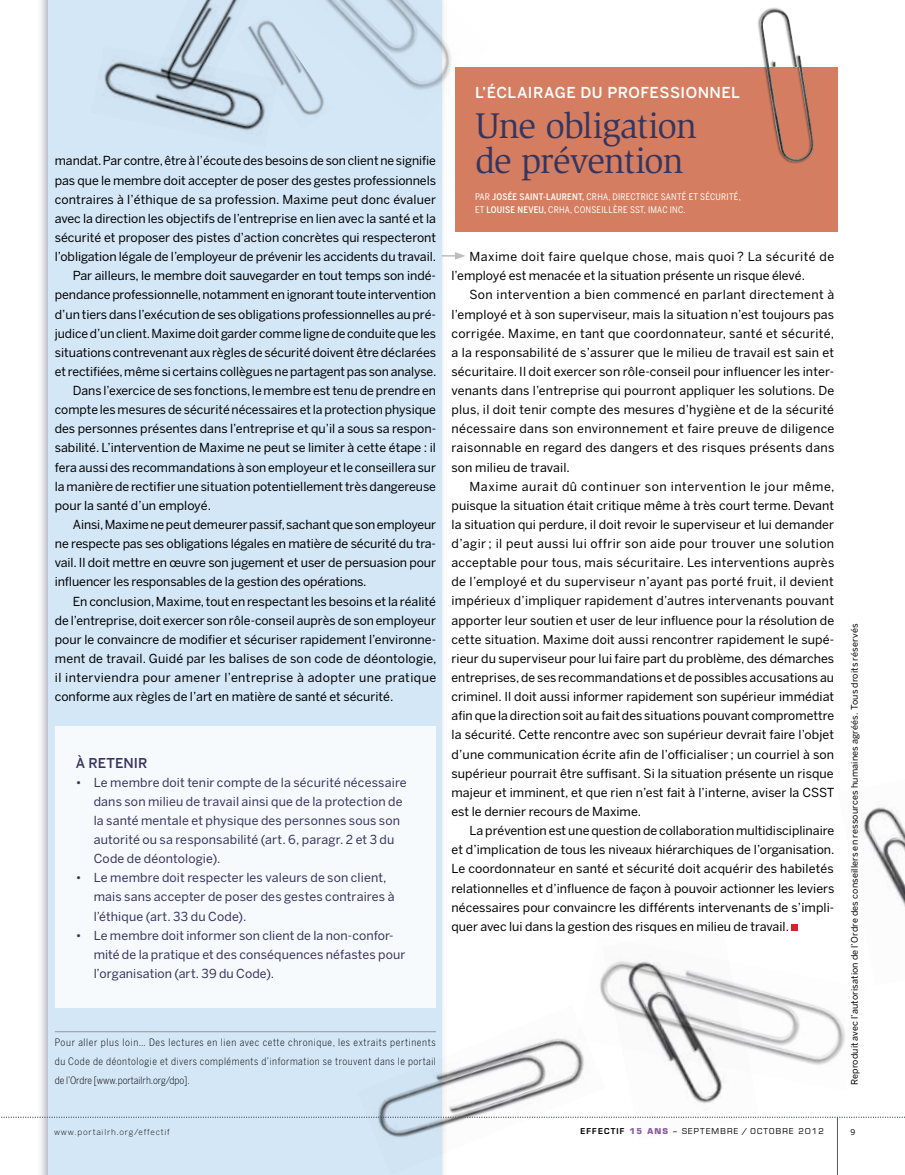
<style>
.page{position:relative;width:905px;height:1175px;background:#fff}
.page>*{position:absolute;margin:0;border:0;box-sizing:border-box;transform-origin:0 0}
.t1{font:36.75px/35.2px "Slimbach";letter-spacing:-.035em;color:#35355e}
.t2{font:500 15px "Benton Sans";letter-spacing:.03em;color:#fff}
.t3{font:500 13.5px "Benton Sans";letter-spacing:.005em;color:#35355e}
.t4{font:12.3px/19.2px "Benton Sans";letter-spacing:-.005em;color:#000;text-align:justify}
.t5{font:12.3px/19px "Benton Sans";letter-spacing:.01em;color:#35355e}
.t6{font:12.3px "Benton Sans";letter-spacing:.015em;color:#000}
.t7{font:12.3px "Benton Sans";letter-spacing:.035em;color:#000}
.t8{font:300 10.2px/19.2px "Benton Sans Cond";letter-spacing:.025em;color:#000;text-align:justify}
.t9{font:9px/13.5px "Benton Sans Cond";letter-spacing:.025em;color:#fff}
.t10{font:9px "Benton Sans";letter-spacing:.02em;color:#000}
.t11{font:300 8.25px "Benton Sans";letter-spacing:.1em;color:#000}
.t12{font:7.8px "Eurostile";letter-spacing:.15em;color:#000}
.t13{font:7.8px "Benton Sans";color:#000}
.s1{font-weight:500}
.s2{font-weight:600}
.s3{font-weight:700;color:#885b9c}
</style>
<div class="page">
<div style="left:37px;top:0;width:410px;height:1174px;background:#35355e;opacity:.39"></div>
<div style="left:49px;top:0;width:393px;height:1174px;background:#d4e7f7"></div>
<div style="left:442px;top:0;width:462px;height:1117px;background:#fff"></div>
<hr style="left:0;top:536px;width:1px;height:54px;background:#5a2e2b">
<img style="left:104px;top:60px;width:149px;height:74px">
<img style="left:600px;top:977px;width:245px;height:88px">
<img style="left:325px;top:0;width:165px;height:124px">
<img style="left:149px;top:0;width:89px;height:106px">
<img style="left:236px;top:14px;width:97px;height:115px">
<img style="left:602px;top:961px;width:157px;height:157px">
<img style="left:837px;top:805px;width:67px;height:180px">
<img style="left:357px;top:1005px;width:248px;height:169px">
<hr style="left:837px;top:1117px;width:1px;height:57px;background:#535a5f">
<svg style="left:1px;top:1116px;width:904px;height:1px"></svg>
<hr style="left:55px;top:1031px;width:381px;height:1px;background:#939598">
<svg style="left:791px;top:924px;width:6px;height:6px"></svg>
<svg style="left:441px;top:252px;width:24px;height:8px"></svg>
<div style="left:455px;top:68px;width:382px;height:164px;background:#d47d60"></div>
<div style="left:55px;top:726px;width:381px;height:281px;background:#f6fafd"></div>
<div style="left:757px;top:7px;width:57px;height:156px;background:#000;opacity:.42"></div>
<img style="left:759px;top:9px;width:55px;height:153px">
<p class="t4" style="left:55px;top:151px;width:382px">mandat. Par contre, être à l’écoute des besoins de son client ne signifie</p>
<p class="t4" style="left:55px;top:170px;width:383px">pas que le membre doit accepter de poser des gestes professionnels</p>
<p class="t4" style="left:55px;top:189px;width:383px">contraires à l’éthique de sa profession. Maxime peut donc évaluer</p>
<p class="t4" style="left:55px;top:209px;width:382px">avec la direction les objectifs de l’entreprise en lien avec la santé et la</p>
<p class="t4" style="left:55px;top:228px;width:383px">sécurité et proposer des pistes d’action concrètes qui respecteront</p>
<p class="t4" style="left:55px;top:247px;width:383px">l’obligation légale de l’employeur de prévenir les accidents du travail.</p>
<p class="t4" style="left:73px;top:266px;width:364px">Par ailleurs, le membre doit sauvegarder en tout temps son indé-</p>
<p class="t4" style="left:55px;top:285px;width:383px">pendance professionnelle, notamment en ignorant toute intervention</p>
<p class="t4" style="left:55px;top:304px;width:382px">d’un tiers dans l’exécution de ses obligations professionnelles au pré-</p>
<p class="t4" style="left:55px;top:323px;width:382px">judice d’un client. Maxime doit garder comme ligne de conduite que les</p>
<p class="t4" style="left:55px;top:342px;width:382px">situations contrevenant aux règles de sécurité doivent être déclarées</p>
<p class="t4" style="left:55px;top:362px;width:383px">et rectifiées, même si certains collègues ne partagent pas son analyse.</p>
<p class="t4" style="left:73px;top:381px;width:364px">Dans l’exercice de ses fonctions, le membre est tenu de prendre en</p>
<p class="t4" style="left:55px;top:400px;width:382px">compte les mesures de sécurité nécessaires et la protection physique</p>
<p class="t4" style="left:55px;top:419px;width:383px">des personnes présentes dans l’entreprise et qu’il a sous sa respon-</p>
<p class="t4" style="left:55px;top:438px;width:383px">sabilité. L’intervention de Maxime ne peut se limiter à cette étape : il</p>
<p class="t4" style="left:55px;top:457px;width:382px">fera aussi des recommandations à son employeur et le conseillera sur</p>
<p class="t4" style="left:55px;top:476px;width:383px">la manière de rectifier une situation potentiellement très dangereuse</p>
<p class="t4" style="left:55px;top:495px;width:158px">pour la santé d’un employé.</p>
<p class="t4" style="left:73px;top:515px;width:364px">Ainsi, Maxime ne peut demeurer passif, sachant que son employeur</p>
<p class="t4" style="left:55px;top:534px;width:383px">ne respecte pas ses obligations légales en matière de sécurité du tra-</p>
<p class="t4" style="left:55px;top:553px;width:382px">vail. Il doit mettre en œuvre son jugement et user de persuasion pour</p>
<p class="t4" style="left:55px;top:572px;width:313px">influencer les responsables de la gestion des opérations.</p>
<p class="t4" style="left:73px;top:591px;width:365px">En conclusion, Maxime, tout en respectant les besoins et la réalité</p>
<p class="t4" style="left:55px;top:610px;width:382px">de l’entreprise, doit exercer son rôle-conseil auprès de son employeur</p>
<p class="t4" style="left:55px;top:629px;width:383px">pour le convaincre de modifier et sécuriser rapidement l’environne-</p>
<p class="t6" style="left:55px;top:651px;width:383px">ment de travail. Guidé par les balises de son code de déontologie,</p>
<p class="t7" style="left:55px;top:670px;width:383px">il interviendra pour amener l’entreprise à adopter une pratique</p>
<p class="t4" style="left:55px;top:687px;width:340px">conforme aux règles de l’art en matière de santé et sécurité.</p>
<p class="t3" style="left:76px;top:754px;width:73px">À RETENIR</p>
<p class="t5" style="left:94px;top:772px;width:314px;text-indent:-18px">• Le membre doit tenir compte de la sécurité nécessaire dans son milieu de travail ainsi que de la protection de la santé mentale et physique des personnes sous son autorité ou sa responsabilité (art. 6, paragr. 2 et 3 du Code de déontologie).</p>
<p class="t5" style="left:94px;top:868px;width:302px;text-indent:-18px">• Le membre doit respecter les valeurs de son client, mais sans accepter de poser des gestes contraires à l’éthique (art. 33 du Code).</p>
<p class="t5" style="left:94px;top:925px;width:313px;text-indent:-18px">• Le membre doit informer son client de la non-confor&shy;mité de la pratique et des conséquences néfastes pour l’organisation (art. 39 du Code).</p>
<p class="t2" style="left:475px;top:84px;width:266px">L’ÉCLAIRAGE DU PROFESSIONNEL</p>
<h1 class="t1" style="left:475px;top:108px;width:223px">Une obligation de prévention</h1>
<p class="t9" style="left:475px;top:190px;width:267px">PAR <span class="s1">JOSÉE SAINT-LAURENT,</span> CRHA, DIRECTRICE SANTÉ ET SÉCURITÉ,<br>ET <span class="s1">LOUISE NEVEU,</span> CRHA, CONSEILLÈRE SST, I MAC INC.</p>
<p class="t4" style="left:451px;top:247px;width:384px;text-indent:18px">Maxime doit faire quelque chose, mais quoi ? La sécurité de l’employé est menacée et la situation présente un risque élevé.</p>
<p class="t4" style="left:451px;top:285px;width:384px;text-indent:18px">Son intervention a bien commencé en parlant directement à l’employé et à son superviseur, mais la situation n’est toujours pas corrigée. Maxime, en tant que coordonnateur, santé et sécurité, a la responsabilité de s’assurer que le milieu de travail est sain et sécuritaire. Il doit exercer son rôle-conseil pour influencer les inter&shy;venants dans l’entreprise qui pourront appliquer les solutions. De plus, il doit tenir compte des mesures d’hygiène et de la sécurité nécessaire dans son environnement et faire preuve de diligence raisonnable en regard des dangers et des risques présents dans son milieu de travail.</p>
<p class="t4" style="left:451px;top:476px;width:384px;text-indent:18px">Maxime aurait dû continuer son intervention le jour même, puisque la situation était critique même à très court terme. Devant la situation qui perdure, il doit revoir le superviseur et lui demander d’agir ; il peut aussi lui offrir son aide pour trouver une solution acceptable pour tous, mais sécuritaire. Les interventions auprès de l’employé et du superviseur n’ayant pas porté fruit, il devient impérieux d’impliquer rapidement d’autres intervenants pouvant apporter leur soutien et user de leur influence pour la résolution de cette situation. Maxime doit aussi rencontrer rapidement le supé&shy;rieur du superviseur pour lui faire part du problème, des démarches entreprises, de ses recommandations et de possibles accusations au criminel. Il doit aussi informer rapidement son supérieur immédiat afin que la direction soit au fait des situations pouvant compromettre la sécurité. Cette rencontre avec son supérieur devrait faire l’objet d’une communication écrite afin de l’officialiser ; un courriel à son supérieur pourrait être suffisant. Si la situation présente un risque majeur et imminent, et que rien n’est fait à l’interne, aviser la CSST est le dernier recours de Maxime.</p>
<p class="t4" style="left:451px;top:821px;width:384px;text-indent:18px">La prévention est une question de collaboration multidisciplinaire et d’implication de tous les niveaux hiérarchiques de l’organisation.<br>Le coordonnateur en santé et sécurité doit acquérir des habiletés relationnelles et d’influence de façon à pouvoir actionner les leviers nécessaires pour convaincre les différents intervenants de s’impli&shy;quer avec lui dans la gestion des risques en milieu de travail.</p>
<p class="t8" style="left:55px;top:1032px;width:382px">Pour aller plus loin… Des lectures en lien avec cette chronique, les extraits pertinents du Code de déontologie et divers compléments d’information se trouvent dans le portail de l’Ordre [www.portailrh.org/dpo].</p>
<p class="t10" style="left:849px;top:1085px;width:463px;rotate:-90deg">Reproduit avec l’autorisation de l’Ordre des conseillers en ressources humaines agréés. Tous droits réservés</p>
<p class="t11" style="left:54px;top:1126px;width:117px">www.portailrh.org/effectif</p>
<p class="t12" style="left:580px;top:1126px;width:245px"><span class="s2">EFFECTIF</span> <span class="s3">15 ANS</span> – SEPTEMBRE / OCTOBRE 2012</p>
<p class="t13" style="left:850px;top:1127px;width:6px">9</p>
</div>
